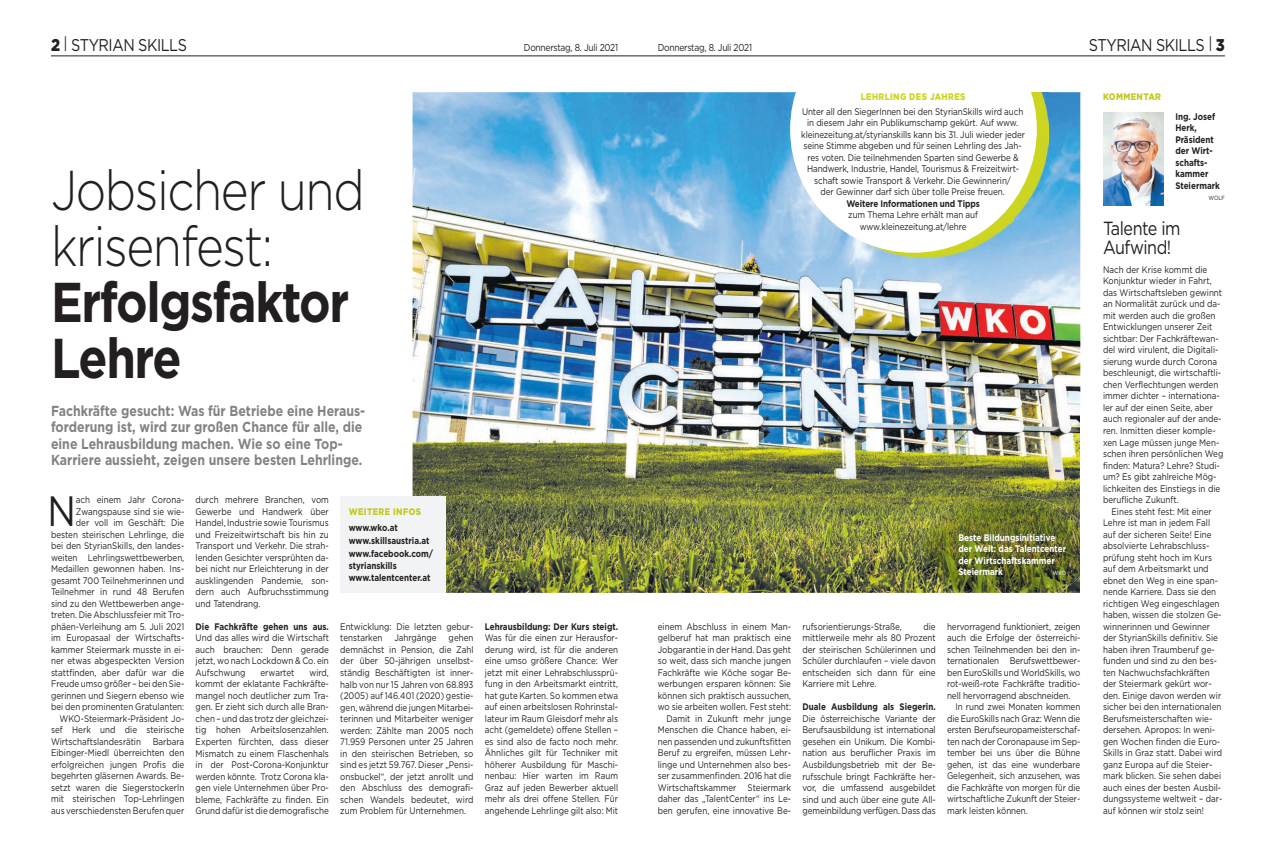
<style>
.page{position:relative;width:1276px;height:851px;background:#fff}
.page>*{position:absolute;margin:0;border:0;box-sizing:border-box;transform-origin:0 0}
.t1{font:300 56px "Gotham";letter-spacing:-.03em;color:#231f20;scale:.85 1}
.t2{font:700 56px/56px "Gotham";letter-spacing:-.03em;color:#231f20;scale:.85 1}
.t3{font:42.4px "Gotham";color:#231f20;scale:.85 1}
.t4{font:19px/19px "Gotham";letter-spacing:-.03em;color:#231f20;scale:.85 1}
.t5{font:17px "Gotham";letter-spacing:-.03em;color:#231f20;scale:.85 1}
.t6{font:700 14.5px/16.5px "Gotham";color:#808285;scale:.85 1}
.t7{font:10px "Gotham";letter-spacing:-.03em;color:#231f20;scale:.85 1}
.t8{font:9.5px/11.5px "Gotham";color:#231f20;text-align:justify;scale:.85 1}
.t9{font:700 9.5px/11.5px "Gotham";color:#231f20;scale:.85 1}
.t10{font:700 9.5px/11.5px "Gotham";color:#fff;scale:.85 1}
.t11{font:900 9.5px "Gotham";letter-spacing:.05em;color:#c1cb1f;scale:.85 1}
.t12{font:900 9.5px "Gotham";letter-spacing:.05em;color:#ccd51f;scale:.85 1}
.t13{font:6px "Gotham";color:#231f20;scale:.85 1}
.t14{font:6px "Gotham";color:#fff;scale:.85 1}
.s1{font-weight:900}
.s2{font-size:16px}
</style>
<div class="page">
<img style="left:412px;top:92px;width:668px;height:500px">
<div style="left:340px;top:496px;width:106px;height:96px;background:#f2f3f4"></div>
<img style="left:1103px;top:112px;width:61px;height:94px">
<img style="left:801px;top:92px;width:247px;height:165px">
<div style="left:790px;top:6px;width:246px;height:247px;background:#fff;border-radius:50%"></div>
<hr style="left:51px;top:56px;width:1174px;height:1px;background:#231f20">
<img style="left:920px;top:495px;width:160px;height:97px">
<h3 class="t5" style="left:51px;top:34px;width:162px"><span class="s1">2</span> <span class="s2">|</span> STYRIAN SKILLS</h3>
<p class="t7" style="left:524px;top:41px;width:112px">Donnerstag, 8. Juli 2021</p>
<p class="t7" style="left:658px;top:41px;width:112px">Donnerstag, 8. Juli 2021</p>
<h3 class="t5" style="left:1089px;top:34px;width:161px">STYRIAN SKILLS <span class="s2">|</span> <span class="s1">3</span></h3>
<h1 class="t1" style="left:51px;top:155px;width:370px">Jobsicher und</h1>
<h1 class="t1" style="left:51px;top:211px;width:263px">krisenfest:</h1>
<h1 class="t2" style="left:51px;top:274px;width:352px">Erfolgsfaktor<br>Lehre</h1>
<h3 class="t6" style="left:51px;top:402px;width:371px">Fachkräfte gesucht: Was für Betriebe eine Heraus&shy;forderung ist, wird zur großen Chance für alle, die eine Lehrausbildung machen. Wie so eine Top-Karriere aussieht, zeigen unsere besten Lehrlinge.</h3>
<p class="t8" style="left:51px;top:493px;width:158px;text-align:right">ach einem Jahr Corona-<br>Zwangspause sind sie wie-<br>der voll im Geschäft: Die besten steirischen Lehrlinge, die bei den StyrianSkills, den landes&shy;weiten Lehrlingswettbewerben,<br>Medaillen gewonnen haben. Ins&shy;gesamt 700 Teilnehmerinnen und<br>Teilnehmer in rund 48 Berufen sind zu den Wettbewerben ange&shy;treten. Die Abschlussfeier mit Tro&shy;phäen-Verleihung am 5. Juli 2021 im Europasaal der Wirtschafts&shy;kammer Steiermark musste in ei&shy;ner etwas abgespeckten Version stattfinden, aber dafür war die<br>Freude umso größer – bei den Sie&shy;gerinnen und Siegern ebenso wie bei den prominenten Gratulanten:<br>WKO-Steiermark-Präsident Jo&shy;sef Herk und die steirische<br>Wirtschaftslandes rätin Barbara<br>Eibinger-Miedl überreichten den erfolgreichen jungen Profis die begehrten gläsernen Awards. Be&shy;setzt waren die Siegerstockerln mit steirischen Top-Lehrlingen aus verschiedensten Berufen quer</p>
<p class="t8" style="left:196px;top:494px;width:158px">durch mehrere Branchen, vom Gewerbe und Handwerk über Handel, Industrie sowie Tourismus und Freizeitwirtschaft bis hin zu Transport und Verkehr. Die strah&shy;lenden Gesichter versprühten da&shy;bei nicht nur Erleichterung in der ausklingenden Pandemie, son&shy;dern auch Aufbruchsstimmung und Tatendrang.</p>
<h2 class="t3" style="left:47px;top:484px;width:35px">N</h2>
<p class="t9" style="left:196px;top:620px;width:158px">Die Fachkräfte gehen uns aus.</p>
<p class="t8" style="left:196px;top:632px;width:158px">Und das alles wird die Wirtschaft auch brauchen: Denn gerade jetzt, wo nach Lockdown &amp; Co. ein Aufschwung</p>
<p class="t8" style="left:196px;top:666px;width:158px;text-indent:114px">wird, kommt der eklatante Fachkräfte&shy;mangel noch deutlicher zum Tra&shy;gen. Er zieht sich durch alle Bran&shy;chen – und das trotz der gleichzei&shy;tig hohen Arbeitslosenzahlen.<br>Experten fürchten, dass dieser Mismatch zu einem Flaschenhals in der Post-Corona-Konjunktur werden könnte. Trotz Corona kla&shy;gen viele Unternehmen über Pro&shy;bleme, Fachkräfte zu finden. Ein Grund dafür ist die demografische</p>
<p class="t8" style="left:260px;top:666px;width:41px">erwartet</p>
<p class="t11" style="left:349px;top:505px;width:86px">WEITERE INFOS</p>
<p class="t9" style="left:349px;top:521px;width:101px;line-height:12.9px">www.wko.at www.skillsaustria.at www.facebook.com/</p>
<p class="t9" style="left:349px;top:558px;width:98px;line-height:12.9px">styrianskills www.talentcenter.at</p>
<p class="t8" style="left:340px;top:620px;width:158px">Entwicklung: Die letzten gebur&shy;tenstarken</p>
<p class="t8" style="left:340px;top:632px;width:158px;text-indent:108px">gehen demnächst in Pension, die Zahl der über 50-jährigen unselbst&shy;ständig Beschäftigten ist inner&shy;halb von nur 15 Jahren von 68.893 (2005) auf 146.401 (2020) gestie&shy;gen, während die jungen Mitarbei&shy;terinnen und Mitarbeiter weniger werden: Zählte man 2005 noch 71.959 Personen unter 25 Jahren in den steirischen Betrieben, so sind es jetzt 59.767. Dieser „Pensi&shy;onsbuckel“, der jetzt anrollt und den Abschluss des demografi&shy;schen Wandels bedeutet, wird zum Problem für Unternehmen.</p>
<p class="t8" style="left:394px;top:632px;width:51px">Jahrgänge</p>
<p class="t9" style="left:485px;top:620px;width:158px">Lehrausbildung: Der Kurs steigt.</p>
<p class="t8" style="left:485px;top:631px;width:158px">Was für die einen zur Herausfor&shy;derung wird, ist für die anderen eine umso größere Chance: Wer jetzt mit einer Lehrabschlussprü&shy;fung in den Arbeitsmarkt eintritt, hat gute Karten. So kommen etwa auf einen arbeitslosen Rohrinstal&shy;lateur im Raum Gleisdorf mehr als acht (gemeldete) offene Stellen – es sind also de facto noch mehr.<br>Ähnliches gilt für Techniker mit höherer Ausbildung für Maschi&shy;nenbau: Hier warten im Raum Graz auf jeden Bewerber aktuell mehr als drei offene Stellen. Für angehende Lehrlinge gilt also: Mit</p>
<p class="t12" style="left:861px;top:90px;width:124px">LEHRLING DES JAHRES</p>
<p class="t8" style="left:801px;top:105px;width:265px;text-align:center">Unter all den SiegerInnen bei den StyrianSkills wird auch in diesem Jahr ein Publikumschamp gekürt. Auf www. kleinezeitung.at/styrianskills kann bis 31. Juli wieder jeder seine Stimme abgeben und für seinen Lehrling des Jah&shy;res voten. Die teilnehmenden Sparten sind Gewerbe &amp; Handwerk, Industrie, Handel, Tourismus &amp; Freizeitwirt&shy;schaft sowie Transport &amp; Verkehr. Die Gewinnerin/<br>der Gewinner darf sich über tolle Preise freuen.</p>
<p class="t9" style="left:846px;top:198px;width:158px">Weitere Informationen und Tipps</p>
<p class="t8" style="left:848px;top:209px;width:154px;text-align:center">zum Thema Lehre erhält man auf www.kleinezeitung.at/lehre</p>
<p class="t10" style="left:958px;top:531px;width:128px">Beste Bildungsinitiative der Welt: das Talentcenter der Wirtschaftskammer<br>Steiermark</p>
<p class="t14" style="left:1052px;top:569px;width:17px">WKO</p>
<p class="t8" style="left:658px;top:620px;width:158px;text-align:right">einem Abschluss in einem Man&shy;gelberuf hat man praktisch eine<br>Jobgarantie in der Hand. Das geht so weit, dass sich manche jungen<br>Fachkräfte wie Köche sogar Be&shy;werbungen ersparen können: Sie können sich praktisch aussuchen, wo sie arbeiten wollen. Fest steht:<br>Damit in Zukunft mehr junge<br>Menschen die Chance haben, ei&shy;nen passenden und zukunftsfitten<br>Beruf zu ergreifen, müssen Lehr&shy;linge und Unternehmen also bes&shy;ser zusammenfinden. 2016 hat die<br>Wirtschaftskammer Steiermark daher das „TalentCenter“ ins Le&shy;ben gerufen, eine innovative Be-</p>
<p class="t8" style="left:947px;top:620px;width:158px">hervorragend funktioniert, zeigen auch die Erfolge der österreichi&shy;schen Teilnehmenden bei den in&shy;ternationalen Berufswettbewer&shy;ben Euro Skills und WorldSkills, wo rot-weiß-rote Fachkräfte traditio&shy;nell hervorragend abschneiden.</p>
<p class="t8" style="left:802px;top:620px;width:119px">rufsorientierungs-Straße,</p>
<p class="t8" style="left:802px;top:620px;width:158px;text-indent:121px">die mittlerweile mehr als 80 Prozent der steirischen Schülerinnen und Schüler durchlaufen – viele davon entscheiden sich dann für eine Karriere mit Lehre.</p>
<p class="t9" style="left:802px;top:701px;width:158px">Duale Ausbildung als Siegerin.</p>
<p class="t8" style="left:802px;top:712px;width:158px">Die österreichische Variante der Berufsausbildung ist international gesehen ein Unikum. Die Kombi&shy;nation aus beruflicher Praxis im Ausbildungsbetrieb mit der Be&shy;rufsschule bringt Fachkräfte her&shy;vor, die umfassend ausgebildet sind und auch über eine gute All&shy;gemeinbildung verfügen. Dass das</p>
<p class="t8" style="left:947px;top:701px;width:158px;text-indent:9px">In rund zwei Monaten kommen die EuroSkills nach Graz: Wenn die ersten Berufseuropameisterschaf&shy;ten nach der Coronapause im Sep&shy;tember bei uns über die Bühne gehen, ist das eine wunderbare Gelegenheit, sich anzusehen, was die Fachkräfte von morgen für die wirtschaftliche Zukunft der Steier&shy;mark leisten können.</p>
<p class="t11" style="left:1103px;top:90px;width:70px">KOMMENTAR</p>
<p class="t9" style="left:1175px;top:111px;width:54px">Ing. Josef<br>Herk,<br>Präsident der Wirt&shy;schafts&shy;kammer<br>Steiermark</p>
<p class="t13" style="left:1208px;top:194px;width:21px">WOLF</p>
<h3 class="t4" style="left:1103px;top:218px;width:93px">Talente im<br>Aufwind!</h3>
<p class="t8" style="left:1103px;top:263px;width:143px;text-align:left">Nach der Krise kommt die<br>Konjunktur wieder in Fahrt, das Wirtschaftsleben gewinnt an Normalität zurück und da&shy;mit werden auch die großen<br>Entwicklungen unserer Zeit sichtbar: Der Fachkräftewan&shy;del wird virulent, die Digitali&shy;sierung wurde durch Corona beschleunigt, die wirtschaftli&shy;chen Verflechtungen werden immer dichter – internationa&shy;ler auf der einen Seite, aber auch regionaler auf der ande&shy;ren. Inmitten dieser komple&shy;xen Lage müssen junge Men&shy;schen ihren persönlichen Weg finden: Matura? Lehre? Studi&shy;um? Es gibt zahlreiche Mög&shy;lichkeiten des Einstiegs in die berufliche Zukunft.</p>
<p class="t8" style="left:1103px;top:505px;width:142px;text-align:left;text-indent:9px">Eines steht fest: Mit einer<br>Lehre ist man in jedem Fall auf der sicheren Seite! Eine absolvierte Lehrabschluss&shy;prüfung steht hoch im Kurs auf dem Arbeitsmarkt und ebnet den Weg in eine span&shy;nende Karriere. Dass sie den richtigen Weg eingeschlagen haben, wissen die stolzen Ge&shy;winnerinnen und Gewinner der StyrianSkills definitiv. Sie haben ihren Traumberuf ge&shy;funden und sind zu den bes&shy;ten Nachwuchsfachkräften der Steiermark gekürt wor&shy;den. Einige davon werden wir sicher bei den internationalen<br>Berufsmeisterschaften wie&shy;dersehen. Apropos: In weni&shy;gen Wochen finden die Euro-<br>Skills in Graz statt. Dabei wird ganz Europa auf die Steier&shy;mark blicken. Sie sehen dabei auch eines der besten Ausbil&shy;dungssysteme weltweit – dar&shy;auf können wir stolz sein!</p>
</div>
